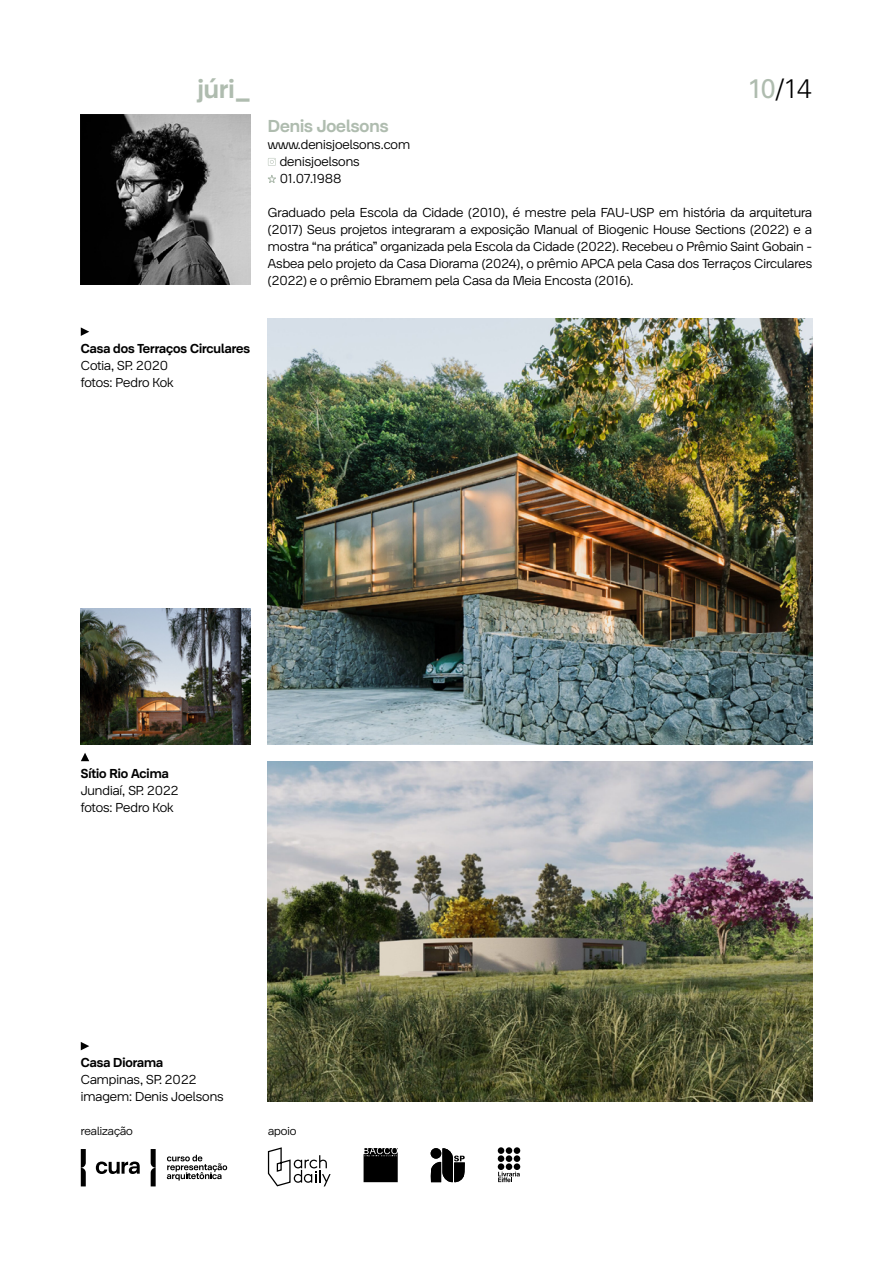
<style>
.page{position:relative;width:893px;height:1263px;background:#fff}
.page>*{position:absolute;margin:0;border:0;box-sizing:border-box;transform-origin:0 0}
.t1{font:600 27px "Guaruja Neue";color:#afbcaf}
.t2{font:300 27px "Univers LT Std";color:#000}
.t3{font:600 18px "Guaruja Neue";color:#afbcaf}
.t4{font:13.5px/17px "Guaruja Neue";color:#000}
.t5{font:600 13.5px "Guaruja Neue";color:#000}
.t6{font:12px "Guaruja Neue";color:#000}
.s1{font-weight:400;color:#afbcaf}
</style>
<div class="page">
<svg style="left:431px;top:1148px;width:34px;height:35px"></svg>
<svg style="left:267px;top:1147px;width:64px;height:40px"></svg>
<svg style="left:364px;top:1148px;width:34px;height:34px"></svg>
<svg style="left:498px;top:1171px;width:22px;height:11px"></svg>
<div style="left:514px;top:1163px;width:6px;height:7px;background:#000;border-radius:50%"></div>
<div style="left:498px;top:1163px;width:6px;height:7px;background:#000;border-radius:50%"></div>
<div style="left:506px;top:1163px;width:6px;height:7px;background:#000;border-radius:50%"></div>
<div style="left:514px;top:1155px;width:6px;height:7px;background:#000;border-radius:50%"></div>
<div style="left:498px;top:1155px;width:6px;height:7px;background:#000;border-radius:50%"></div>
<div style="left:506px;top:1155px;width:6px;height:7px;background:#000;border-radius:50%"></div>
<div style="left:514px;top:1147px;width:6px;height:7px;background:#000;border-radius:50%"></div>
<div style="left:498px;top:1147px;width:6px;height:7px;background:#000;border-radius:50%"></div>
<div style="left:506px;top:1147px;width:6px;height:7px;background:#000;border-radius:50%"></div>
<svg style="left:81px;top:1042px;width:8px;height:8px"></svg>
<svg style="left:81px;top:753px;width:8px;height:8px"></svg>
<svg style="left:81px;top:327px;width:8px;height:9px"></svg>
<svg style="left:268px;top:158px;width:8px;height:8px"></svg>
<svg style="left:268px;top:175px;width:8px;height:8px"></svg>
<img style="left:81px;top:115px;width:170px;height:170px">
<img style="left:268px;top:319px;width:544px;height:425px">
<img style="left:268px;top:761px;width:544px;height:340px">
<img style="left:81px;top:608px;width:170px;height:136px">
<svg style="left:167px;top:1155px;width:60px;height:25px"></svg>
<svg style="left:81px;top:1149px;width:5px;height:37px"></svg>
<svg style="left:151px;top:1149px;width:5px;height:37px"></svg>
<svg style="left:96px;top:1161px;width:44px;height:13px"></svg>
<h1 class="t1" style="left:198px;top:70px;width:55px">júri_</h1>
<h1 class="t2" style="left:747px;top:72px;width:66px"><span class="s1">10</span>/14</h1>
<h2 class="t3" style="left:268px;top:113px;width:122px">Denis Joelsons</h2>
<p class="t4" style="left:280px;top:135px;width:132px;text-indent:-12px">www.denisjoelsons.com denisjoelsons<br>01.07.1988</p>
<p class="t4" style="left:268px;top:203px;width:546px;text-align:justify">Graduado pela Escola da Cidade (2010), é mestre pela FAU-USP em história da arquitetura (2017) Seus projetos integraram a exposição Manual of Biogenic House Sections (2022) e a mostra “na prática” organizada pela Escola da Cidade (2022). Recebeu o Prêmio Saint Gobain - Asbea pelo projeto da Casa Diorama (2024), o prêmio APCA pela Casa dos Terraços Circulares (2022) e o prêmio Ebramem pela Casa da Meia Encosta (2016).</p>
<p class="t5" style="left:81px;top:339px;width:171px">Casa dos Terraços Circulares</p>
<p class="t4" style="left:81px;top:356px;width:94px">Cotia, SP. 2020 fotos: Pedro Kok</p>
<p class="t5" style="left:81px;top:764px;width:89px">Sítio Rio Acima</p>
<p class="t4" style="left:81px;top:781px;width:99px">Jundiaí, SP. 2022 fotos: Pedro Kok</p>
<p class="t5" style="left:81px;top:1053px;width:84px">Casa Diorama</p>
<p class="t4" style="left:81px;top:1070px;width:144px">Campinas, SP. 2022 imagem: Denis Joelsons</p>
<p class="t6" style="left:81px;top:1123px;width:54px">realização</p>
<p class="t6" style="left:268px;top:1123px;width:30px">apoio</p>
</div>
